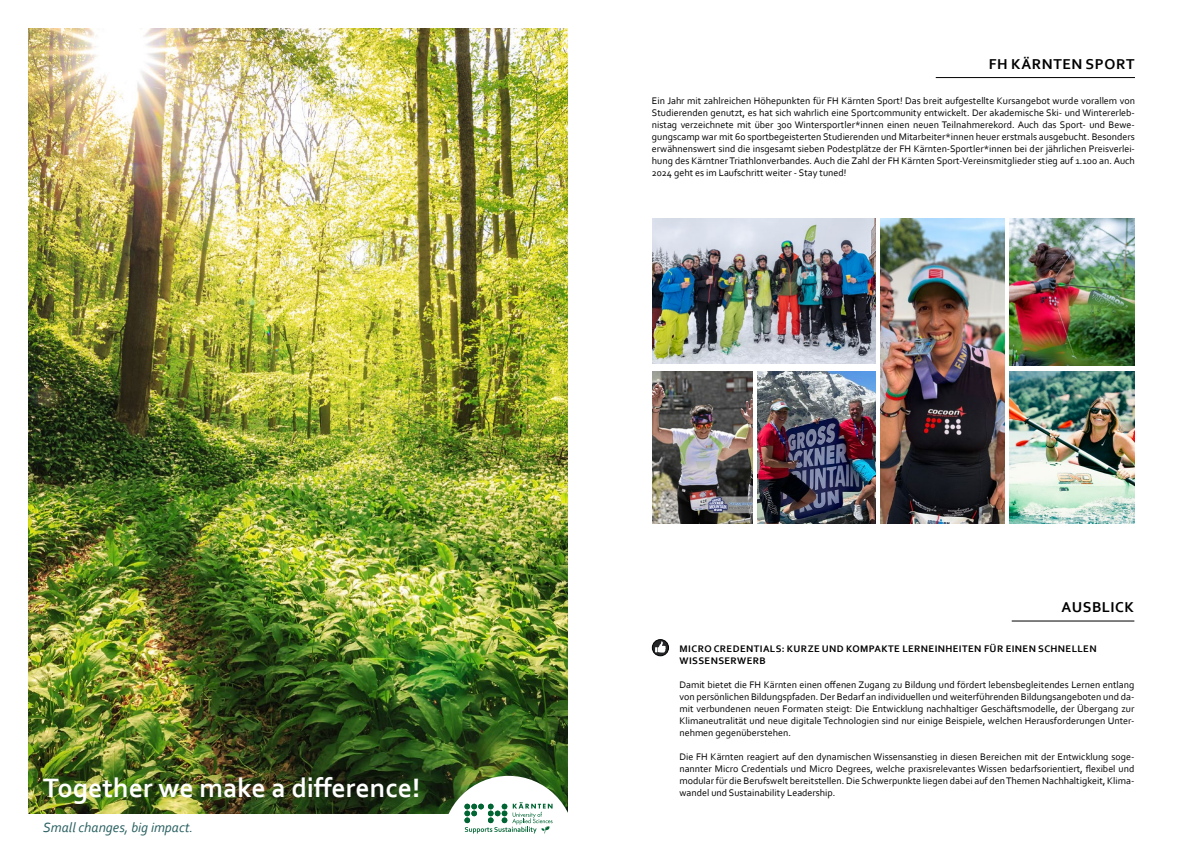
<style>
.page{position:relative;width:1191px;height:842px;background:#fff}
.page>*{position:absolute;margin:0;border:0;box-sizing:border-box;transform-origin:0 0}
.t1{font:700 27.9px "Corbel";color:#fff}
.t2{font:700 15px "Corbel";letter-spacing:.04em;color:#000}
.t3{font:italic 14px "Corbel";color:#2a6061}
.t4{font:10px/12px "Corbel";color:#000;text-align:justify}
.t5{font:700 10px/12px "Corbel";letter-spacing:.04em;color:#000}
</style>
<div class="page">
<img style="left:652px;top:219px;width:223px;height:145px">
<img style="left:880px;top:219px;width:124px;height:305px">
<img style="left:1010px;top:219px;width:124px;height:147px">
<img style="left:1010px;top:371px;width:124px;height:153px">
<img style="left:652px;top:371px;width:100px;height:152px">
<img style="left:757px;top:371px;width:118px;height:153px">
<hr style="left:935px;top:77px;width:200px;height:1px;background:#000">
<hr style="left:1011px;top:621px;width:123px;height:1px;background:#000">
<svg style="left:652px;top:640px;width:16px;height:16px"></svg>
<div style="left:652px;top:639px;width:17px;height:17px;border:1px solid #000;border-radius:50%"></div>
<svg style="left:655px;top:641px;width:11px;height:11px"></svg>
<img style="left:28px;top:28px;width:539px;height:786px">
<svg style="left:442px;top:776px;width:126px;height:58px"></svg>
<h2 class="t2" style="left:989px;top:55px;width:147px">FH KÄRNTEN SPORT</h2>
<p class="t4" style="left:652px;top:95px;width:484px">Ein Jahr mit zahlreichen Höhepunkten für FH Kärnten Sport! Das breit aufgestellte Kursangebot wurde vorallem von Studierenden genutzt, es hat sich wahrlich eine Sportcommunity entwickelt. Der akademische Ski- und Wintererleb&shy;nistag verzeichnete mit über 300 Wintersportler*innen einen neuen Teilnahmerekord. Auch das Sport- und Bewe&shy;gungscamp war mit 60 sportbegeisterten Studierenden und Mitarbeiter*innen heuer erstmals ausgebucht. Besonders erwähnenswert sind die insgesamt sieben Podestplätze der FH Kärnten-Sportler*innen bei der jährlichen Preisverlei&shy;hung des Kärntner Triathlonverbandes. Auch die Zahl der FH Kärnten Sport-Vereinsmitglieder stieg auf 1.100 an. Auch 2024 geht es im Laufschritt weiter - Stay tuned!</p>
<h2 class="t2" style="left:1061px;top:598px;width:74px">AUSBLICK</h2>
<p class="t5" style="left:679px;top:642px;width:418px">MICRO CREDENTIALS: KURZE UND KOMPAKTE LERNEINHEITEN FÜR EINEN SCHNELLEN<br>WISSENSERWERB</p>
<p class="t4" style="left:679px;top:678px;width:456px">Damit bietet die FH Kärnten einen offenen Zugang zu Bildung und fördert lebensbegleitendes Lernen entlang von persönlichen Bildungspfaden. Der Bedarf an individuellen und weiterführenden Bildungsangeboten und da&shy;mit verbundenen neuen Formaten steigt: Die Entwicklung nachhaltiger Geschäftsmodelle, der Übergang zur Klimaneutralität und neue digitale Technologien sind nur einige Beispiele, welchen Herausforderungen Unter&shy;nehmen gegenüberstehen.</p>
<p class="t4" style="left:679px;top:750px;width:456px">Die FH Kärnten reagiert auf den dynamischen Wissensanstieg in diesen Bereichen mit der Entwicklung soge&shy;nannter Micro Credentials und Micro Degrees, welche praxisrelevantes Wissen bedarfsorientiert, flexibel und modular für die Berufswelt bereitstellen. Die Schwerpunkte liegen dabei auf den Themen Nachhaltigkeit, Klima-</p>
<h1 class="t1" style="left:43px;top:771px;width:378px">Together we make a difference!</h1>
<p class="t4" style="left:679px;top:786px;width:158px">wandel und Sustainability Leadership.</p>
<h3 class="t3" style="left:43px;top:819px;width:152px">Small changes, big impact.</h3>
</div>
